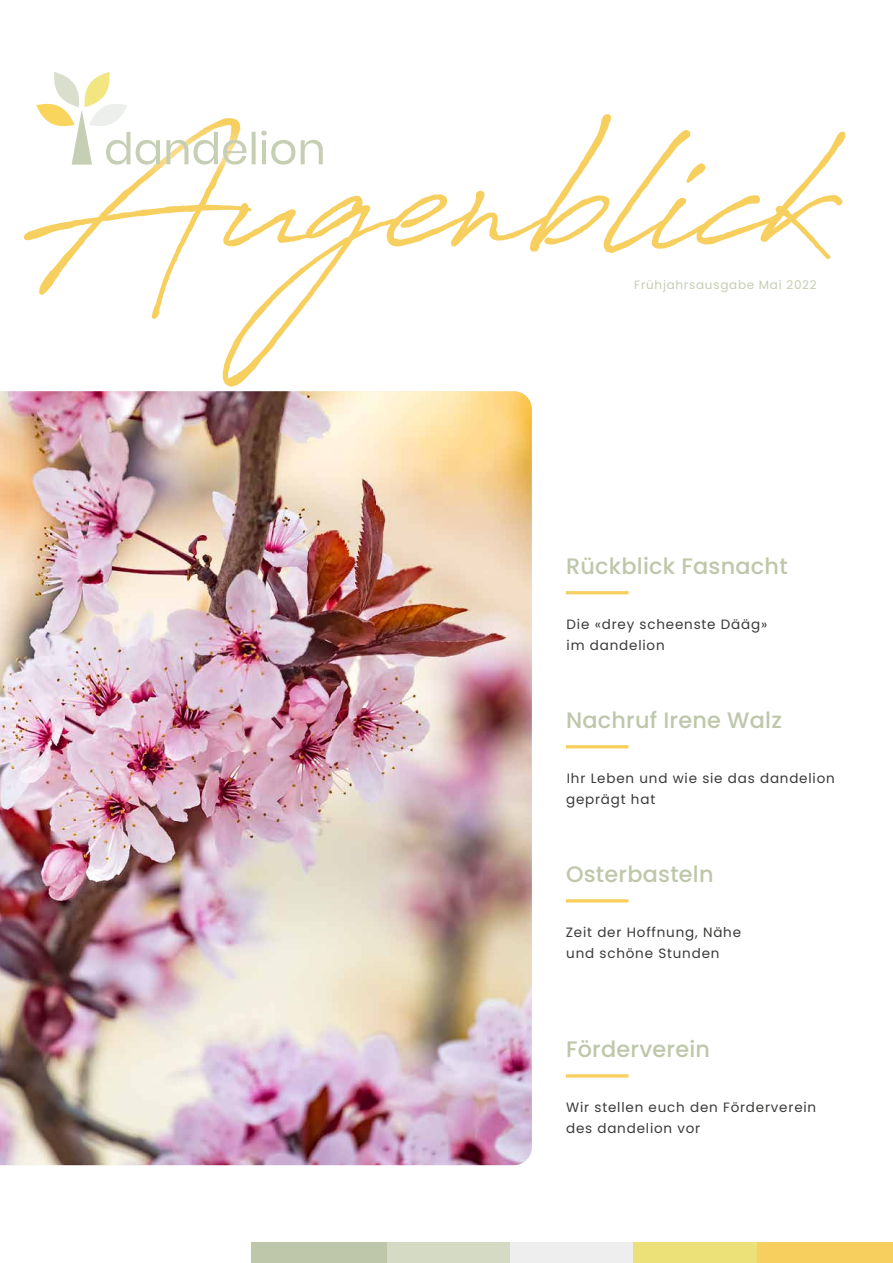
<style>
.page{position:relative;width:893px;height:1263px;background:#fff}
.page>*{position:absolute;margin:0;border:0;box-sizing:border-box;transform-origin:0 0}
.t1{font:183.6px "Antro Vectra Bolder";color:#f7cf5e}
.t2{font:500 22.35px "Poppins";letter-spacing:.01em;color:#bec7aa}
.t3{font:13.5px/21px "Poppins";letter-spacing:.06em;color:#3a3a39}
.t4{font:12px "Poppins";letter-spacing:.06em;color:#c5cdb3}
</style>
<div class="page">
<img style="left:0;top:391px;width:532px;height:774px">
<div style="left:251px;top:1242px;width:136px;height:21px;background:#bec7aa"></div>
<div style="left:387px;top:1242px;width:123px;height:21px;background:#d5dac4"></div>
<div style="left:510px;top:1242px;width:124px;height:21px;background:#eee"></div>
<div style="left:634px;top:1242px;width:123px;height:21px;background:#ece178"></div>
<div style="left:757px;top:1242px;width:136px;height:21px;background:#f7cf5e"></div>
<hr style="left:566px;top:591px;width:62px;height:3px;background:#f7cf5e">
<hr style="left:566px;top:745px;width:62px;height:3px;background:#f7cf5e">
<hr style="left:566px;top:899px;width:62px;height:3px;background:#f7cf5e">
<hr style="left:566px;top:1074px;width:62px;height:3px;background:#f7cf5e">
<svg style="left:36px;top:72px;width:287px;height:93px"></svg>
<h1 class="t1" style="left:24px;top:69px;width:816px">Augenblick</h1>
<p class="t4" style="left:634px;top:277px;width:184px">Frühjahrsausgabe Mai 2022</p>
<h2 class="t2" style="left:566px;top:553px;width:223px">Rückblick Fasnacht</h2>
<p class="t3" style="left:567px;top:614px;width:202px">Die «drey scheenste Dääg» im dandelion</p>
<h2 class="t2" style="left:566px;top:707px;width:217px">Nachruf Irene Walz</h2>
<p class="t3" style="left:566px;top:768px;width:270px">Ihr Leben und wie sie das dandelion geprägt hat</p>
<h2 class="t2" style="left:566px;top:861px;width:149px">Osterbasteln</h2>
<p class="t3" style="left:566px;top:922px;width:177px">Zeit der Hoffnung, Nähe und schöne Stunden</p>
<h2 class="t2" style="left:566px;top:1036px;width:145px">Förderverein</h2>
<p class="t3" style="left:566px;top:1097px;width:252px">Wir stellen euch den Förderverein des dandelion vor</p>
</div>
